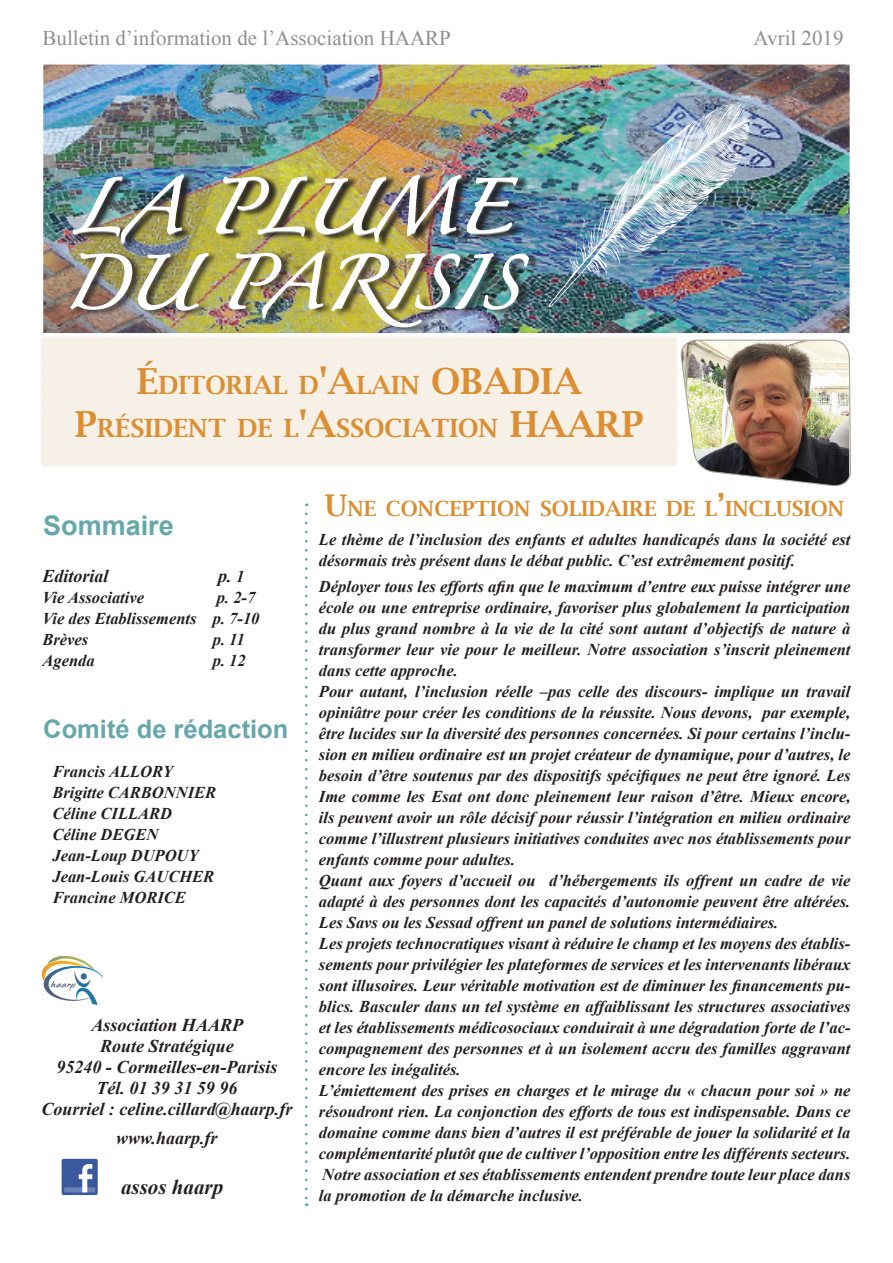
<style>
.page{position:relative;width:893px;height:1263px;background:#fff}
.page>*{position:absolute;margin:0;border:0;box-sizing:border-box;transform-origin:0 0}
.t1{font:600 36px "Lucida Bright";color:#dc8f32}
.t2{font:700 27px "Arial";color:#66a7ab}
.t3{font:700 25.5px "Arial";color:#66a7ab}
.t4{font:600 25.2px/43.2px "Lucida Bright";color:#dc8f32;text-align:center}
.t5{font:21px "Times New Roman";color:#8e8f90}
.t6{font:600 21px "Lucida Bright";color:#dc8f32}
.t7{font:italic 700 21px "Times New Roman";color:#231f20}
.t8{font:italic 700 18px/21px "Times New Roman";color:#231f20;text-align:center}
.t9{font:italic 700 16.5px/21px "Times New Roman";color:#231f20}
.s1{font-size:36px}
.s2{font-size:16.5px}
.s3{font-size:30px}
</style>
<div class="page">
<img style="left:45px;top:66px;width:803px;height:266px">
<div style="left:42px;top:63px;width:809px;height:272px;border:2px solid #fff"></div>
<div style="left:72px;top:248px;width:467px;height:86px;background:#231f20;opacity:.74"></div>
<img style="left:68px;top:172px;width:462px;height:157px">
<img style="left:43px;top:957px;width:59px;height:47px">
<svg style="left:40px;top:336px;width:811px;height:151px"></svg>
<div style="left:303px;top:503px;width:5px;height:704px;background:#231f20;opacity:.75"></div>
<img style="left:61px;top:1158px;width:37px;height:38px">
<img style="left:540px;top:102px;width:230px;height:206px">
<p class="t5" style="left:43px;top:24px;width:410px">Bulletin d’information de l’Association HAARP</p>
<p class="t5" style="left:753px;top:24px;width:92px">Avril 2019</p>
<h3 class="t4" style="left:75px;top:363px;width:493px"><span class="s1">é</span>DITORIAL D<span class="s1">'A</span>LAIN <span class="s1">OBADIA<br>P</span>RÉSIDENT DE L<span class="s1">'A</span>SSOCIATION <span class="s1">HAAR</span></h3>
<h1 class="t1" style="left:622px;top:404px;width:24px">P</h1>
<h2 class="t2" style="left:43px;top:508px;width:132px">Sommaire</h2>
<p class="t8" style="left:43px;top:565px;width:68px">Editorial</p>
<p class="t8" style="left:218px;top:565px;width:28px">p. <span class="s2">1</span></p>
<p class="t9" style="left:43px;top:586px;width:103px">Vie Associative</p>
<p class="t9" style="left:43px;top:586px;width:218px;text-indent:174px">p. 2-7<br>Vie des Etablissements p. 7-10<br>Brèves</p>
<p class="t9" style="left:213px;top:628px;width:34px">p. 11</p>
<p class="t9" style="left:43px;top:649px;width:54px">Agenda</p>
<p class="t9" style="left:213px;top:649px;width:34px">p. 12</p>
<h3 class="t3" style="left:43px;top:711px;width:247px">Comité de rédaction</h3>
<p class="t9" style="left:52px;top:761px;width:165px">Francis ALLORY<br>Brigitte CARBONNIER<br>Céline CILLARD<br>Céline DEGEN<br>Jean-Loup DUPOUY<br>Jean-Louis GAUCHER<br>Francine MORICE</p>
<p class="t8" style="left:41px;top:1014px;width:252px">Association HAARP<br>Route Stratégique<br>95240 - Cormeilles-en-Parisis<br>Tél. 01 39 31 59 96<br>Courriel : celine.cillard@haarp.fr</p>
<p class="t8" style="left:116px;top:1127px;width:103px">www.haarp.fr</p>
<p class="t7" style="left:121px;top:1172px;width:104px">assos haarp</p>
<p class="t6" style="left:325px;top:496px;width:521px"><span class="s3">U</span>NE CONCEPTION SOLIDAIRE DE L<span class="s3">’</span>INCLUSION</p>
<p class="t9" style="left:319px;top:529px;width:533px">Le thème de l’inclusion des enfants et adultes handicapés dans la société est désormais très présent dans le débat public. C’est extrêmement positif.</p>
<p class="t9" style="left:319px;top:575px;width:533px">Déployer tous les efforts afin que le maximum d’entre eux puisse intégrer une école ou une entreprise ordinaire, favoriser plus globalement la participation du plus grand nombre à la vie de la cité sont autant d’objectifs de nature à transformer leur vie pour le meilleur. Notre association s’inscrit pleinement dans cette approche.<br>Pour autant, l’inclusion réelle –pas celle des discours- implique un travail opiniâtre pour créer les conditions de la réussite. Nous devons, par exemple, être lucides sur la diversité des personnes concernées. Si pour certains l’inclu&shy;sion en milieu ordinaire est un projet créateur de dynamique, pour d’autres, le besoin d’être soutenus par des dispositifs spécifiques ne peut être ignoré. Les Ime comme les Esat ont donc pleinement leur raison d’être. Mieux encore, ils peuvent avoir un rôle décisif pour réussir l’intégration en milieu ordinaire comme l’illustrent plusieurs initiatives conduites avec nos établissements pour enfants comme pour adultes.<br>Quant aux foyers d’accueil ou d’hébergements ils offrent un cadre de vie adapté à des personnes dont les capacités d’autonomie peuvent être altérées.<br>Les Savs ou les Sessad offrent un panel de solutions intermédiaires.<br>Les projets technocratiques visant à réduire le champ et les moyens des établis&shy;sements pour privilégier les plateformes de services et les intervenants libéraux sont illusoires. Leur véritable motivation est de diminuer les financements pu&shy;blics. Basculer dans un tel système en affaiblissant les structures associatives et les établissements médicosociaux conduirait à une dégradation forte de l’ac&shy;compagnement des personnes et à un isolement accru des familles aggravant encore les inégalités.<br>L’émiettement des prises en charges et le mirage du « chacun pour soi » ne résoudront rien. La conjonction des efforts de tous est indispensable. Dans ce domaine comme dans bien d’autres il est préférable de jouer la solidarité et la complémentarité plutôt que de cultiver l’opposition entre les différents secteurs.<br>Notre association et ses établissements entendent prendre toute leur place dans la promotion de la démarche inclusive.</p>
</div>
